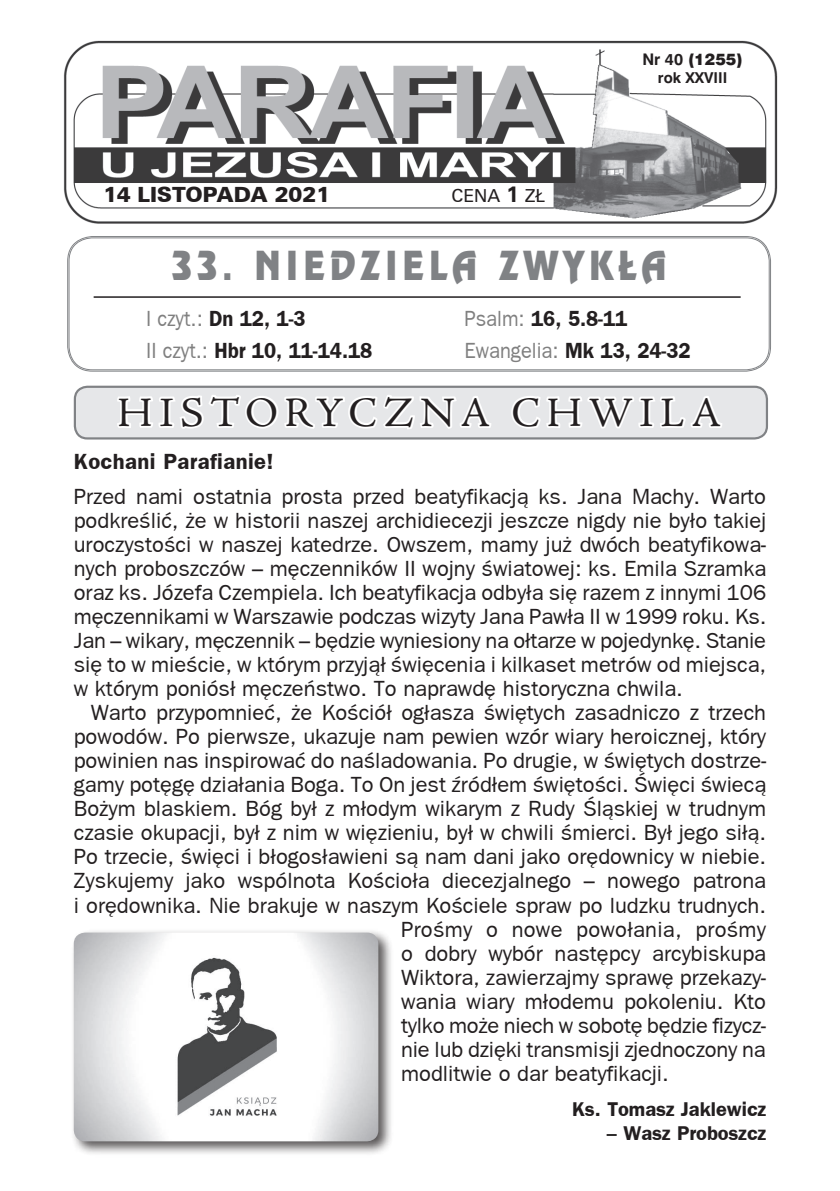
<style>
.page{position:relative;width:840px;height:1191px;background:#fff}
.page>*{position:absolute;margin:0;border:0;box-sizing:border-box;transform-origin:0 0}
.t1{font:42px "Adobe Jenson Pro";letter-spacing:.155em;color:#231f20}
.t2{font:36px "Renfrew";letter-spacing:.16em;color:#808285;scale:.92 1}
.t3{font:22px/24px "Frankfurt Gothic";color:#231f20;text-align:justify}
.t4{font:700 22px "Frankfurt Gothic";letter-spacing:.02em;color:#231f20;scale:.92 1}
.t5{font:700 22px "Frankfurt Gothic";color:#231f20;scale:.92 1}
.t6{font:22px "Frankfurt Gothic";color:#808080;scale:.92 1}
.t7{font:700 22px "Frankfurt Gothic";letter-spacing:.02em;color:#231f20}
.t8{font:900 21px "Zurich L2";color:#231f20}
.t9{font:700 20px "Frankfurt Gothic";color:#231f20}
.t10{font:18px "Zurich L2";color:#231f20}
.t11{font:16px "Swis 721 Blk PL Regular A";color:#231f20}
.t12{font:15px "Swis 721 PL Bold A";color:#231f20}
.s1{font-weight:700;font-size:22px}
.s2{font-family:"Swis 721 PL Bold A"}
.s3{font-weight:400;color:#808080}
.s4{font-weight:700;color:#231f20}
</style>
<div class="page">
<div style="left:75px;top:387px;width:691px;height:51px;background:#e6e7e9;border-radius:12px"></div>
<div style="left:74px;top:386px;width:693px;height:53px;border:2px solid #808285;border-radius:12px"></div>
<img style="left:63px;top:40px;width:715px;height:184px">
<div style="left:69px;top:237px;width:700px;height:133px;border:1px solid #808285;border-radius:23px"></div>
<hr style="left:94px;top:296px;width:646px;height:2px;background:#231f20">
<svg style="left:115px;top:368px;width:378px;height:72px"></svg>
<svg style="left:508px;top:368px;width:216px;height:72px"></svg>
<div style="left:70px;top:928px;width:331px;height:237px;background:#231f20;opacity:.75"></div>
<img style="left:74px;top:932px;width:304px;height:209px">
<p class="t8" style="left:103px;top:180px;width:228px">14 LISTOPADA 2021</p>
<p class="t10" style="left:451px;top:184px;width:95px">CENA <span class="s1">1</span> ZŁ</p>
<p class="t11" style="left:642px;top:49px;width:102px"><span class="s2">Nr 40</span> (1255)</p>
<p class="t12" style="left:657px;top:68px;width:71px">rok XXVIII</p>
<h2 class="t2" style="left:172px;top:242px;width:538px">33. NIEDZIELA ZWYKŁA</h2>
<p class="t4" style="left:146px;top:306px;width:175px"><span class="s3">I czyt.:</span> Dn 12, 1-3</p>
<p class="t4" style="left:464px;top:306px;width:178px"><span class="s3">Psalm:</span> 16, 5.8-11</p>
<p class="t5" style="left:146px;top:337px;width:247px"><span class="s3">II czyt.:</span> Hbr 10, 11-14.18</p>
<p class="t6" style="left:464px;top:338px;width:247px">Ewangelia: <span class="s4">Mk 13, 24-32</span></p>
<h1 class="t1" style="left:117px;top:389px;width:605px">HISTORYCZNA CHWILA</h1>
<p class="t7" style="left:74px;top:449px;width:201px">Kochani Parafianie!</p>
<p class="t3" style="left:74px;top:484px;width:693px">Przed nami ostatnia prosta przed beatyfikacją ks. Jana Machy. Warto podkreślić, że w historii naszej archidiecezji jeszcze nigdy nie było takiej uroczystości w naszej katedrze. Owszem, mamy już dwóch beatyfikowa&shy;nych proboszczów – męczenników II wojny światowej: ks. Emila Szramka oraz ks. Józefa Czempiela. Ich beatyfikacja odbyła się razem z innymi 106 męczennikami w Warszawie podczas wizyty Jana Pawła II w 1999 roku. Ks.<br>Jan – wikary, męczennik – będzie wyniesiony na ołtarze w pojedynkę. Stanie się to w mieście, w którym przyjął święcenia i kilkaset metrów od miejsca, w którym poniósł męczeństwo. To naprawdę historyczna chwila.</p>
<p class="t3" style="left:91px;top:700px;width:676px">Warto przypomnieć, że Kościół ogłasza świętych zasadniczo z trzech</p>
<p class="t3" style="left:74px;top:724px;width:693px">powodów. Po pierwsze, ukazuje nam pewien wzór wiary heroicznej, który</p>
<p class="t3" style="left:74px;top:748px;width:693px">powinien nas inspirować do naśladowania. Po drugie, w świętych dostrze-</p>
<p class="t3" style="left:74px;top:772px;width:693px">gamy potęgę działania Boga. To On jest źródłem świętości. Święci świecą</p>
<p class="t3" style="left:74px;top:796px;width:693px">Bożym blaskiem. Bóg był z młodym wikarym z Rudy Śląskiej w trudnym</p>
<p class="t3" style="left:74px;top:820px;width:693px">czasie okupacji, był z nim w więzieniu, był w chwili śmierci. Był jego siłą.</p>
<p class="t3" style="left:74px;top:844px;width:693px">Po trzecie, święci i błogosławieni są nam dani jako orędownicy w niebie.</p>
<p class="t3" style="left:74px;top:869px;width:693px">Zyskujemy jako wspólnota Kościoła diecezjalnego – nowego patrona</p>
<p class="t3" style="left:74px;top:893px;width:693px">i orędownika. Nie brakuje w naszym Kościele spraw po ludzku trudnych.</p>
<p class="t3" style="left:401px;top:917px;width:366px">Prośmy o nowe powołania, prośmy</p>
<p class="t3" style="left:401px;top:941px;width:366px">o dobry wybór następcy arcybiskupa</p>
<p class="t3" style="left:401px;top:965px;width:366px">Wiktora, zawierzajmy sprawę przekazy-</p>
<p class="t3" style="left:401px;top:989px;width:366px">wania wiary młodemu pokoleniu. Kto</p>
<p class="t3" style="left:401px;top:1013px;width:366px">tylko może niech w sobotę będzie fizycz-</p>
<p class="t3" style="left:401px;top:1037px;width:366px">nie lub dzięki transmisji zjednoczony na</p>
<p class="t3" style="left:401px;top:1061px;width:269px">modlitwie o dar beatyfikacji.</p>
<p class="t9" style="left:571px;top:1097px;width:195px">Ks. Tomasz Jaklewicz</p>
<p class="t9" style="left:606px;top:1121px;width:161px">– Wasz Proboszcz</p>
</div>
